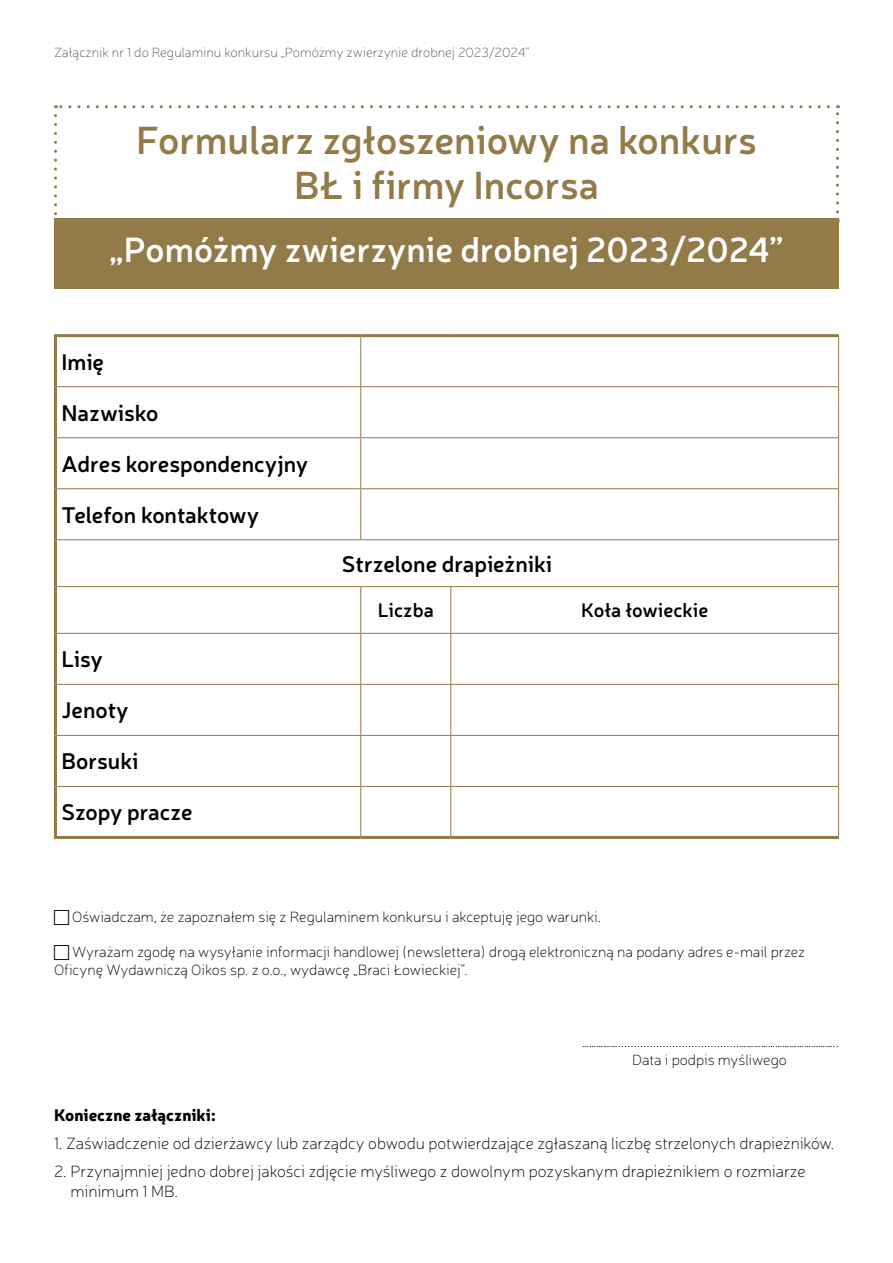
<style>
.page{position:relative;width:893px;height:1263px;background:#fff}
.page>*{position:absolute;margin:0;border:0;box-sizing:border-box;transform-origin:0 0}
.t1{font:600 39px/45px "Neris";color:#927b48;text-align:center}
.t2{font:600 34.8px "Neris";color:#fff}
.t3{font:600 22.5px "Neris";color:#000}
.t4{font:600 19.5px "Neris";color:#000}
.t5{font:100 16.5px/19.8px "Neris";color:#000}
.t6{font:900 16.5px "Neris";color:#000}
.t7{font:100 15px/18px "Neris";color:#000}
.t8{font:100 13.5px "Neris";color:#58595b}
</style>
<div class="page">
<svg style="left:54px;top:116px;width:3px;height:100px"></svg>
<svg style="left:836px;top:105px;width:3px;height:107px"></svg>
<svg style="left:56px;top:105px;width:772px;height:3px"></svg>
<div style="left:54px;top:218px;width:785px;height:71px;background:#927b48"></div>
<hr style="left:360px;top:337px;width:1px;height:49px;background:#927b48">
<hr style="left:838px;top:337px;width:1px;height:49px;background:#927b48">
<hr style="left:57px;top:386px;width:304px;height:1px;background:#927b48">
<hr style="left:361px;top:386px;width:90px;height:1px;background:#927b48">
<hr style="left:360px;top:387px;width:1px;height:50px;background:#927b48">
<hr style="left:451px;top:386px;width:388px;height:1px;background:#927b48">
<hr style="left:838px;top:387px;width:1px;height:50px;background:#927b48">
<hr style="left:57px;top:437px;width:304px;height:1px;background:#927b48">
<hr style="left:361px;top:437px;width:90px;height:1px;background:#927b48">
<hr style="left:360px;top:438px;width:1px;height:50px;background:#927b48">
<hr style="left:451px;top:437px;width:388px;height:1px;background:#927b48">
<hr style="left:838px;top:438px;width:1px;height:50px;background:#927b48">
<hr style="left:57px;top:488px;width:304px;height:1px;background:#927b48">
<hr style="left:361px;top:488px;width:90px;height:1px;background:#927b48">
<hr style="left:360px;top:489px;width:1px;height:50px;background:#927b48">
<hr style="left:451px;top:488px;width:388px;height:1px;background:#927b48">
<hr style="left:838px;top:489px;width:1px;height:50px;background:#927b48">
<hr style="left:57px;top:539px;width:304px;height:1px;background:#927b48">
<hr style="left:361px;top:539px;width:90px;height:1px;background:#927b48">
<hr style="left:451px;top:539px;width:388px;height:1px;background:#927b48">
<hr style="left:838px;top:540px;width:1px;height:46px;background:#927b48">
<hr style="left:57px;top:586px;width:304px;height:1px;background:#927b48">
<hr style="left:361px;top:586px;width:90px;height:1px;background:#927b48">
<hr style="left:360px;top:587px;width:1px;height:46px;background:#927b48">
<hr style="left:451px;top:586px;width:388px;height:1px;background:#927b48">
<hr style="left:450px;top:587px;width:1px;height:46px;background:#927b48">
<hr style="left:838px;top:587px;width:1px;height:46px;background:#927b48">
<hr style="left:57px;top:633px;width:304px;height:1px;background:#927b48">
<hr style="left:361px;top:633px;width:90px;height:1px;background:#927b48">
<hr style="left:360px;top:634px;width:1px;height:50px;background:#927b48">
<hr style="left:451px;top:633px;width:388px;height:1px;background:#927b48">
<hr style="left:450px;top:634px;width:1px;height:50px;background:#927b48">
<hr style="left:838px;top:634px;width:1px;height:50px;background:#927b48">
<hr style="left:57px;top:684px;width:304px;height:1px;background:#927b48">
<hr style="left:361px;top:684px;width:90px;height:1px;background:#927b48">
<hr style="left:360px;top:685px;width:1px;height:50px;background:#927b48">
<hr style="left:451px;top:684px;width:388px;height:1px;background:#927b48">
<hr style="left:450px;top:685px;width:1px;height:50px;background:#927b48">
<hr style="left:838px;top:685px;width:1px;height:50px;background:#927b48">
<hr style="left:57px;top:735px;width:304px;height:1px;background:#927b48">
<hr style="left:361px;top:735px;width:90px;height:1px;background:#927b48">
<hr style="left:360px;top:736px;width:1px;height:50px;background:#927b48">
<hr style="left:451px;top:735px;width:388px;height:1px;background:#927b48">
<hr style="left:450px;top:736px;width:1px;height:50px;background:#927b48">
<hr style="left:838px;top:736px;width:1px;height:50px;background:#927b48">
<hr style="left:57px;top:786px;width:304px;height:1px;background:#927b48">
<hr style="left:361px;top:786px;width:90px;height:1px;background:#927b48">
<hr style="left:360px;top:787px;width:1px;height:49px;background:#927b48">
<hr style="left:451px;top:786px;width:388px;height:1px;background:#927b48">
<hr style="left:450px;top:787px;width:1px;height:49px;background:#927b48">
<hr style="left:838px;top:787px;width:1px;height:49px;background:#927b48">
<hr style="left:54px;top:334px;width:307px;height:3px;background:#927b48">
<hr style="left:54px;top:337px;width:3px;height:50px;background:#927b48">
<hr style="left:361px;top:334px;width:90px;height:3px;background:#927b48">
<hr style="left:451px;top:334px;width:388px;height:3px;background:#927b48">
<hr style="left:54px;top:387px;width:3px;height:51px;background:#927b48">
<hr style="left:54px;top:438px;width:3px;height:51px;background:#927b48">
<hr style="left:54px;top:489px;width:3px;height:51px;background:#927b48">
<hr style="left:54px;top:540px;width:3px;height:47px;background:#927b48">
<hr style="left:54px;top:587px;width:3px;height:46px;background:#927b48">
<hr style="left:54px;top:633px;width:3px;height:51px;background:#927b48">
<hr style="left:54px;top:684px;width:3px;height:51px;background:#927b48">
<hr style="left:54px;top:735px;width:3px;height:51px;background:#927b48">
<hr style="left:54px;top:786px;width:3px;height:50px;background:#927b48">
<hr style="left:54px;top:836px;width:307px;height:3px;background:#927b48">
<hr style="left:361px;top:836px;width:90px;height:3px;background:#927b48">
<hr style="left:451px;top:836px;width:388px;height:3px;background:#927b48">
<p class="t8" style="left:54px;top:44px;width:477px">Załącznik nr 1 do Regulaminu konkursu „Pomóżmy zwierzynie drobnej 2023/2024”</p>
<h1 class="t1" style="left:136px;top:116px;width:622px">Formularz zgłoszeniowy na konkurs<br>BŁ i firmy Incorsa</h1>
<h2 class="t2" style="left:109px;top:226px;width:676px">„Pomóżmy zwierzynie drobnej 2023/2024”</h2>
<h3 class="t3" style="left:62px;top:346px;width:44px">Imię</h3>
<h3 class="t3" style="left:62px;top:397px;width:99px">Nazwisko</h3>
<h3 class="t3" style="left:62px;top:448px;width:248px">Adres korespondencyjny</h3>
<h3 class="t3" style="left:62px;top:499px;width:199px">Telefon kontaktowy</h3>
<h3 class="t3" style="left:62px;top:644px;width:43px">Lisy</h3>
<h3 class="t3" style="left:62px;top:695px;width:69px">Jenoty</h3>
<h3 class="t3" style="left:62px;top:746px;width:79px">Borsuki</h3>
<h3 class="t3" style="left:62px;top:797px;width:133px">Szopy pracze</h3>
<h3 class="t3" style="left:342px;top:548px;width:212px">Strzelone drapieżniki</h3>
<h3 class="t4" style="left:378px;top:597px;width:57px">Liczba</h3>
<h3 class="t4" style="left:581px;top:597px;width:129px">Koła łowieckie</h3>
<p class="t7" style="left:72px;top:907px;width:530px">Oświadczam, że zapoznałem się z Regulaminem konkursu i akceptuję jego warunki.</p>
<p class="t7" style="left:54px;top:942px;width:752px;text-indent:18px">Wyrażam zgodę na wysyłanie informacji handlowej (newslettera) drogą elektroniczną na podany adres e-mail przez<br>Oficynę Wydawniczą Oikos sp. z o.o., wydawcę „Braci Łowieckiej”.</p>
<p class="t7" style="left:582px;top:1032px;width:259px;text-align:center">……………......................................…………………………………..<br>Data i podpis myśliwego</p>
<p class="t6" style="left:54px;top:1102px;width:163px">Konieczne załączniki:</p>
<p class="t5" style="left:54px;top:1133px;width:782px">1. Zaświadczenie od dzierżawcy lub zarządcy obwodu potwierdzające zgłaszaną liczbę strzelonych drapieżników.</p>
<p class="t5" style="left:70px;top:1161px;width:737px;text-indent:-16px">2. Przynajmniej jedno dobrej jakości zdjęcie myśliwego z dowolnym pozyskanym drapieżnikiem o rozmiarze minimum 1 MB.</p>
</div>
